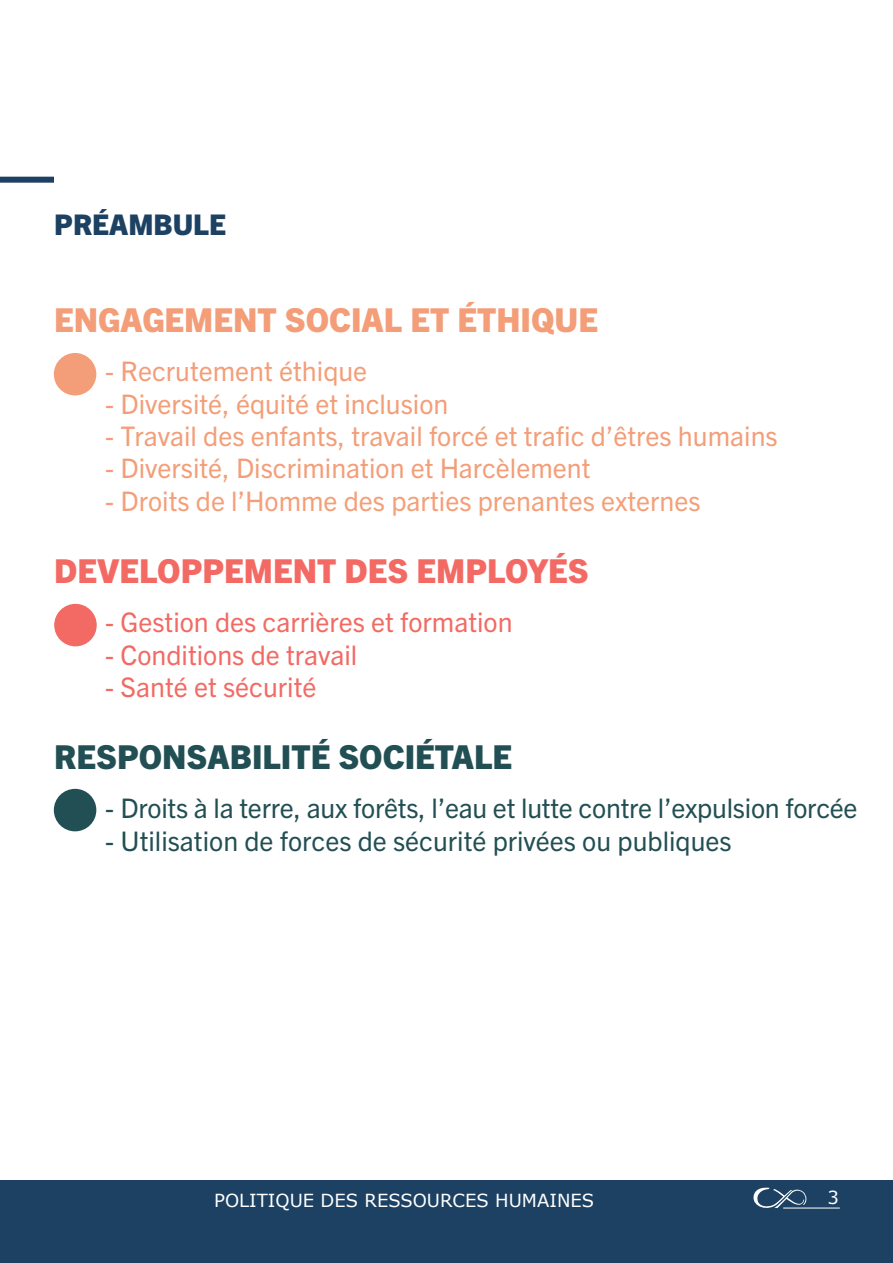
<style>
.page{position:relative;width:893px;height:1263px;background:#fff}
.page>*{position:absolute;margin:0;border:0;box-sizing:border-box;transform-origin:0 0}
.t1{font:800 33px "Trade Gothic Next LT Pro";color:#f39e78}
.t2{font:800 33px "Trade Gothic Next LT Pro";color:#f26a63}
.t3{font:800 33px "Trade Gothic Next LT Pro";color:#224f53}
.t4{font:800 28.5px "Trade Gothic Next LT Pro";color:#1d4162}
.t5{font:27px "Trade Gothic Next LT Pro";color:#f39e78}
.t6{font:27px "Trade Gothic Next LT Pro";letter-spacing:-.01em;color:#224f53}
.t7{font:27px "Trade Gothic Next LT Pro";color:#f26a63}
.t8{font:27px "Trade Gothic Next LT Pro";color:#f59f78}
.t9{font:18px "Verdana";color:#fff}
</style>
<div class="page">
<div style="left:0;top:1180px;width:893px;height:83px;background:#1d4162"></div>
<svg style="left:753px;top:1187px;width:55px;height:21px"></svg>
<hr style="left:783px;top:1208px;width:57px;height:1px;background:#fff">
<div style="left:54px;top:353px;width:42px;height:42px;background:#f39e78;border-radius:50%"></div>
<div style="left:54px;top:604px;width:43px;height:42px;background:#f26a63;border-radius:50%"></div>
<div style="left:54px;top:789px;width:42px;height:42px;background:#224f53;border-radius:50%"></div>
<div style="left:0;top:177px;width:54px;height:6px;background:#1d4162"></div>
<p class="t4" style="left:54px;top:204px;width:173px">PRÉAMBULE</p>
<p class="t1" style="left:54px;top:297px;width:545px">ENGAGEMENT SOCIAL ET ÉTHIQUE</p>
<p class="t5" style="left:105px;top:352px;width:263px">- Recrutement éthique</p>
<p class="t5" style="left:105px;top:385px;width:345px">- Diversité, équité et inclusion</p>
<p class="t5" style="left:105px;top:417px;width:674px">- Travail des enfants, travail forcé et trafic d’êtres humains</p>
<p class="t5" style="left:105px;top:450px;width:487px">- Diversité, Discrimination et Harcèlement</p>
<p class="t8" style="left:105px;top:482px;width:597px">- Droits de l’Homme des parties prenantes externes</p>
<p class="t2" style="left:54px;top:548px;width:536px">DEVELOPPEMENT DES EMPLOYÉS</p>
<p class="t7" style="left:105px;top:603px;width:409px">- Gestion des carrières et formation</p>
<p class="t7" style="left:105px;top:636px;width:254px">- Conditions de travail</p>
<p class="t7" style="left:105px;top:668px;width:213px">- Santé et sécurité</p>
<p class="t3" style="left:54px;top:734px;width:459px">RESPONSABILITÉ SOCIÉTALE</p>
<p class="t6" style="left:105px;top:790px;width:754px">- Droits à la terre, aux forêts, l’eau et lutte contre l’expulsion forcée</p>
<p class="t6" style="left:105px;top:822px;width:628px">- Utilisation de forces de sécurité privées ou publiques</p>
<p class="t9" style="left:214px;top:1188px;width:381px">POLITIQUE DES RESSOURCES HUMAINES</p>
<p class="t9" style="left:827px;top:1185px;width:13px">3</p>
</div>
